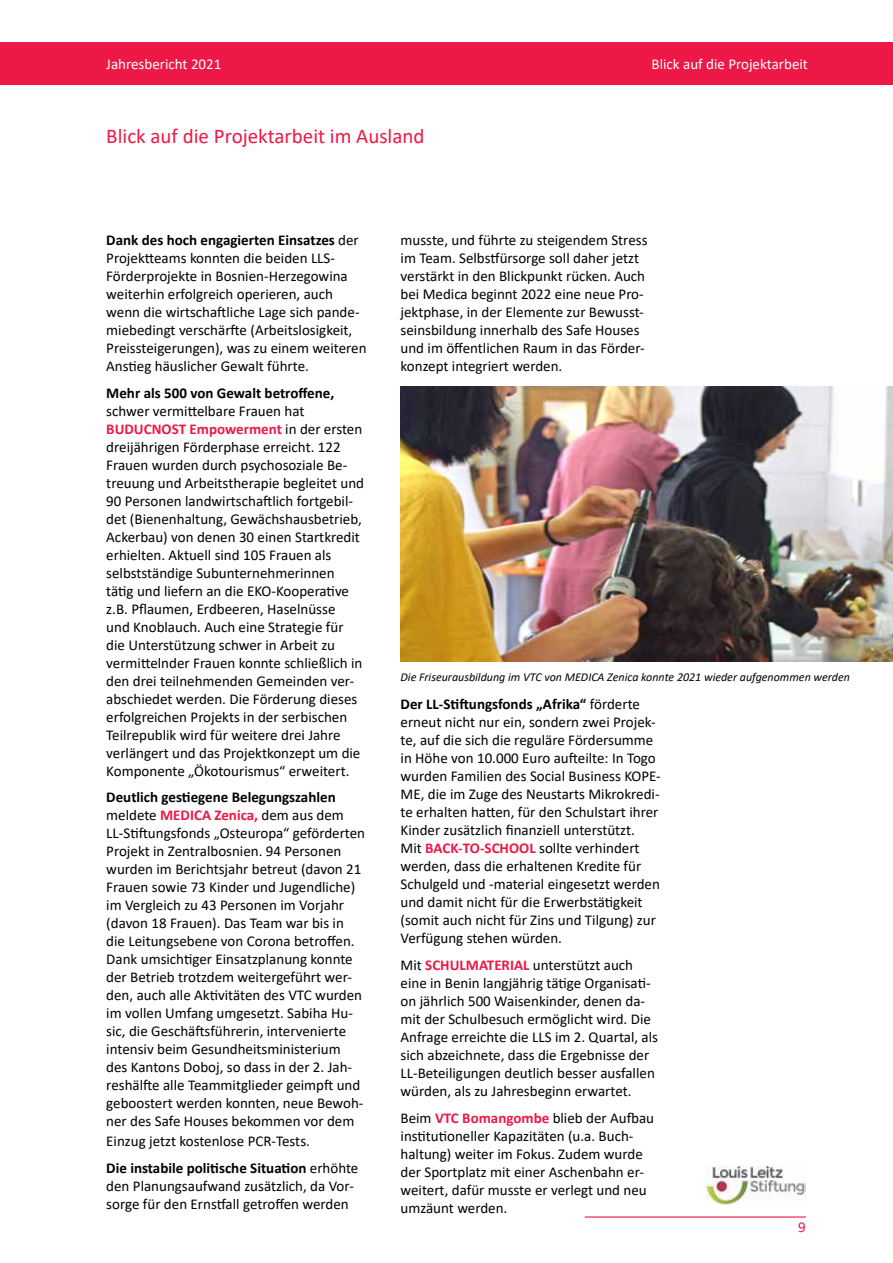
<style>
.page{position:relative;width:893px;height:1263px;background:#fff}
.page>*{position:absolute;margin:0;border:0;box-sizing:border-box;transform-origin:0 0}
.t1{font:21px "Calibri";color:#ed1846}
.t2{font:15px/18px "Calibri";color:#000}
.t3{font:15px "Calibri";color:#fff}
.t4{font:700 15px "Calibri";color:#000}
.t5{font:15px "Calibri";color:#ed1846}
.t6{font:italic 12px "Calibri";color:#000}
.s1{font-weight:700}
.s2{font-weight:700;color:#ed1846}
</style>
<div class="page">
<hr style="left:585px;top:1216px;width:221px;height:1px;background:#ed1846">
<div style="left:0;top:43px;width:893px;height:42px;background:#ed1846"></div>
<img style="left:706px;top:1165px;width:100px;height:39px">
<img style="left:401px;top:386px;width:492px;height:275px">
<p class="t3" style="left:106px;top:54px;width:117px">Jahresbericht 2021</p>
<p class="t3" style="left:652px;top:54px;width:158px">Blick auf die Projektarbeit</p>
<h1 class="t1" style="left:106px;top:122px;width:320px">Blick auf die Projektarbeit im Ausland</h1>
<p class="t2" style="left:106px;top:231px;width:262px"><span class="s1">Dank des hoch engagierten Einsatzes</span> der Projektteams konnten die beiden LLS-Förderprojekte in Bosnien-Herzegowina weiterhin erfolgreich operieren, auch wenn die wirtschaftliche Lage sich pande&shy;miebedingt verschärfte (Arbeitslosigkeit, Preissteigerungen), was zu einem weiteren Anstieg häuslicher Gewalt führte.</p>
<p class="t4" style="left:106px;top:382px;width:229px">Mehr als 500 von Gewalt betroffene,</p>
<p class="t2" style="left:106px;top:401px;width:259px">schwer vermittelbare Frauen hat <span class="s2">BUDUCNOST Empowerment</span> in der ersten dreijährigen Förderphase erreicht. 122<br>Frauen wurden durch psychosoziale Be&shy;treuung und Arbeitstherapie begleitet und 90 Personen landwirtschaftlich fortgebil&shy;det (Bienenhaltung, Gewächshausbetrieb, Ackerbau) von denen 30 einen Startkredit erhielten. Aktuell sind 105 Frauen als selbstständige Subunternehmerinnen tätig und liefern an die EKO-Kooperative z.B. Pflaumen, Erdbeeren, Haselnüsse<br>und Knoblauch. Auch eine Strategie für die Unterstützung schwer in Arbeit zu vermittelnder Frauen konnte schließlich in den drei teilnehmenden Gemeinden ver&shy;abschiedet werden. Die Förderung dieses erfolgreichen Projekts in der serbischen Teilrepublik wird für weitere drei Jahre verlängert und das Projektkonzept um die Komponente „Ökotourismus“ erweitert.</p>
<p class="t2" style="left:106px;top:788px;width:260px"><span class="s1">Deutlich gestiegene Belegungszahlen </span>meldete <span class="s2">MEDICA Zenica,</span> dem aus dem LL-Stiftungsfonds „Osteuropa“ geförderten Projekt in Zentralbosnien. 94 Personen wurden im Berichtsjahr betreut (davon 21<br>Frauen sowie 73 Kinder und Jugendliche) im Vergleich zu 43 Personen im Vorjahr (davon 18 Frauen). Das Team war bis in die Leitungsebene von Corona betroffen.<br>Dank umsichtiger Einsatzplanung konnte der Betrieb trotzdem weitergeführt wer&shy;den, auch alle Aktivitäten des VTC wurden im vollen Umfang umgesetzt. Sabiha Hu&shy;sic, die Geschäftsführerin, intervenierte intensiv beim Gesundheitsministerium des Kantons Doboj, so dass in der 2. Jah&shy;reshälfte alle Teammitglieder geimpft und geboostert werden konnten, neue Bewoh&shy;ner des Safe Houses bekommen vor dem</p>
<p class="t2" style="left:106px;top:1127px;width:254px;line-height:26.5px">Einzug jetzt kostenlose PCR-Tests.<br><span class="s1">Die instabile politische Situation</span> erhöhte</p>
<p class="t2" style="left:106px;top:1176px;width:249px">den Planungsaufwand zusätzlich, da Vor&shy;sorge für den Ernstfall getroffen werden</p>
<p class="t2" style="left:401px;top:231px;width:248px">musste, und führte zu steigendem Stress im Team. Selbstfürsorge soll daher jetzt verstärkt in den Blickpunkt rücken. Auch bei Medica beginnt 2022 eine neue Pro&shy;jektphase, in der Elemente zur Bewusst&shy;seinsbildung innerhalb des Safe Houses und im öffentlichen Raum in das Förder&shy;konzept integriert werden.</p>
<p class="t6" style="left:401px;top:669px;width:451px">Die Friseurausbildung im VTC von MEDICA Zenica konnte 2021 wieder aufgenommen werden</p>
<p class="t2" style="left:401px;top:694px;width:262px"><span class="s1">Der LL-Stiftungsfonds „Afrika“</span> förderte erneut nicht nur ein, sondern zwei Projek&shy;te, auf die sich die reguläre Fördersumme in Höhe von 10.000 Euro aufteilte: In Togo wurden Familien des Social Business KOPE-ME, die im Zuge des Neustarts Mikrokredi&shy;te erhalten hatten, für den Schulstart ihrer Kinder zusätzlich finanziell unterstützt.<br>Mit <span class="s2">BACK-TO-SCHOOL</span> sollte verhindert werden, dass die erhaltenen Kredite für Schulgeld und -material eingesetzt werden und damit nicht für die Erwerbstätigkeit (somit auch nicht für Zins und Tilgung) zur Verfügung stehen würden.</p>
<p class="t2" style="left:401px;top:955px;width:259px">Mit <span class="s2">SCHULMATERIAL</span> unterstützt auch eine in Benin langjährig tätige Organisati&shy;on jährlich 500 Waisenkinder, denen da&shy;mit der Schulbesuch ermöglicht wird. Die Anfrage erreichte die LLS im 2. Quartal, als sich abzeichnete, dass die Ergebnisse der LL-Beteiligungen deutlich besser ausfallen würden, als zu Jahresbeginn erwartet.</p>
<p class="t2" style="left:401px;top:1108px;width:255px">Beim <span class="s2">VTC Bomangombe</span> blieb der Aufbau institutioneller Kapazitäten (u.a. Buch&shy;haltung) weiter im Fokus. Zudem wurde der Sportplatz mit einer Aschenbahn er&shy;weitert, dafür musste er verlegt und neu umzäunt werden.</p>
<p class="t5" style="left:798px;top:1217px;width:9px">9</p>
</div>
